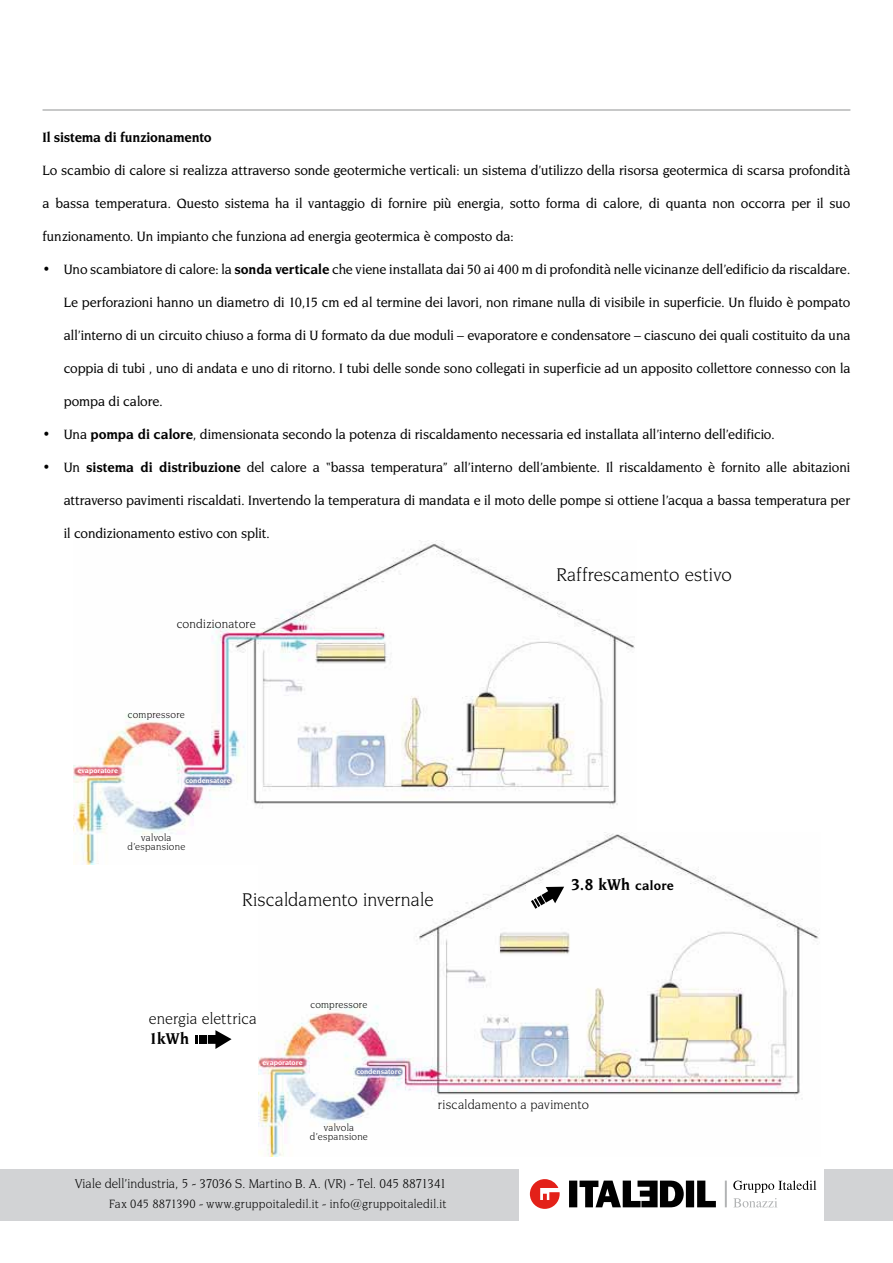
<style>
.page{position:relative;width:893px;height:1263px;background:#fff}
.page>*{position:absolute;margin:0;border:0;box-sizing:border-box;transform-origin:0 0}
.t1{font:19.5px "Novarese IT Cby BT";letter-spacing:.005em;color:#000;scale:.96 1}
.t2{font:16.5px "Novarese IT Cby BT";letter-spacing:.005em;color:#000;scale:.96 1}
.t3{font:700 16.5px "Novarese IT Cby BT";color:#000;scale:.96 1}
.t4{font:500 14.25px "Novarese IT Cby BT";letter-spacing:-.005em;color:#000;scale:.96 1}
.t5{font:700 14.25px "Novarese IT Cby BT";letter-spacing:-.01em;color:#000;scale:.96 1}
.t6{font:13.5px "Novarese IT Cby BT";letter-spacing:.005em;color:#000;scale:.96 1}
.t7{font:12.75px "Novarese IT Cby BT";letter-spacing:.015em;color:#000;scale:.96 1}
.t8{font:10.5px/9px "Novarese IT Cby BT";letter-spacing:.025em;color:#000;text-align:center;scale:.96 1}
.t9{font:700 7.5px "Novarese IT Cby BT";letter-spacing:-.005em;color:#fff;scale:.96 1}
.s1{font-weight:700}
.s2{font-size:13.5px}
</style>
<div class="page">
<div style="left:0;top:1169px;width:519px;height:51px;background:#d2d3d5"></div>
<div style="left:825px;top:1169px;width:68px;height:51px;background:#d2d3d5"></div>
<hr style="left:43px;top:109px;width:807px;height:2px;background:#9c9e9f">
<svg style="left:733px;top:1180px;width:83px;height:27px"></svg>
<hr style="left:725px;top:1180px;width:2px;height:27px;background:#b1b3b4">
<svg style="left:569px;top:1180px;width:147px;height:27px"></svg>
<svg style="left:530px;top:1179px;width:30px;height:30px"></svg>
<img style="left:73px;top:540px;width:562px;height:324px">
<img style="left:258px;top:833px;width:561px;height:324px">
<svg style="left:196px;top:1035px;width:5px;height:9px"></svg>
<div style="left:202px;top:1035px;width:5px;height:9px;background:#000"></div>
<svg style="left:208px;top:1030px;width:24px;height:19px"></svg>
<svg style="left:531px;top:887px;width:33px;height:22px"></svg>
<p class="t5" style="left:43px;top:128px;width:178px">Il sistema di funzionamento</p>
<p class="t4" style="left:43px;top:161px;width:843px">Lo scambio di calore si realizza attraverso sonde geotermiche verticali: un sistema d’utilizzo della risorsa geotermica di scarsa profondità</p>
<p class="t4" style="left:43px;top:194px;width:843px">a bassa temperatura. Questo sistema ha il vantaggio di fornire più energia, sotto forma di calore, di quanta non occorra per il suo</p>
<p class="t4" style="left:43px;top:227px;width:493px">funzionamento. Un impianto che funziona ad energia geotermica è composto da:</p>
<p class="t4" style="left:43px;top:260px;width:843px">• Uno scambiatore di calore: la <span class="s1">sonda verticale</span> che viene installata dai 50 ai 400 m di profondità nelle vicinanze dell’edificio da riscaldare.</p>
<p class="t4" style="left:64px;top:293px;width:821px">Le perforazioni hanno un diametro di 10,15 cm ed al termine dei lavori, non rimane nulla di visibile in superficie. Un fluido è pompato</p>
<p class="t4" style="left:64px;top:326px;width:821px">all’interno di un circuito chiuso a forma di U formato da due moduli – evaporatore e condensatore – ciascuno dei quali costituito da una</p>
<p class="t4" style="left:64px;top:359px;width:821px">coppia di tubi , uno di andata e uno di ritorno. I tubi delle sonde sono collegati in superficie ad un apposito collettore connesso con la</p>
<p class="t4" style="left:64px;top:392px;width:105px">pompa di calore.</p>
<p class="t4" style="left:43px;top:425px;width:764px">• Una <span class="s1">pompa di calore</span>, dimensionata secondo la potenza di riscaldamento necessaria ed installata all’interno dell’edificio.</p>
<p class="t4" style="left:43px;top:458px;width:843px">• Un <span class="s1">sistema di distribuzione</span> del calore a “bassa temperatura” all’interno dell’ambiente. Il riscaldamento è fornito alle abitazioni</p>
<p class="t4" style="left:64px;top:491px;width:821px">attraverso pavimenti riscaldati. Invertendo la temperatura di mandata e il moto delle pompe si ottiene l’acqua a bassa temperatura per</p>
<p class="t4" style="left:64px;top:524px;width:216px">il condizionamento estivo con split.</p>
<p class="t7" style="left:177px;top:616px;width:84px">condizionatore</p>
<p class="t8" style="left:128px;top:709px;width:61px">compressore</p>
<p class="t9" style="left:78px;top:766px;width:43px">evaporatore</p>
<p class="t9" style="left:185px;top:776px;width:49px">condensatore</p>
<p class="t8" style="left:127px;top:833px;width:62px">valvola d’espansione</p>
<h1 class="t1" style="left:242px;top:888px;width:201px">Riscaldamento invernale</h1>
<h1 class="t1" style="left:556px;top:563px;width:184px">Raffrescamento estivo</h1>
<p class="t3" style="left:571px;top:874px;width:108px">3.8 kWh <span class="s2">calore</span></p>
<p class="t2" style="left:149px;top:1009px;width:114px">energia elettrica</p>
<p class="t3" style="left:149px;top:1028px;width:43px">1kWh</p>
<p class="t9" style="left:262px;top:1058px;width:43px">evaporatore</p>
<p class="t8" style="left:311px;top:1000px;width:61px">compressore</p>
<p class="t9" style="left:356px;top:1067px;width:49px">condensatore</p>
<p class="t8" style="left:310px;top:1123px;width:62px">valvola d’espansione</p>
<p class="t6" style="left:438px;top:1096px;width:159px">riscaldamento a pavimento</p>
<p class="t6" style="left:75px;top:1176px;width:388px">Viale dell’industria, 5 - 37036 S. Martino B. A. (VR) - Tel. 045 8871341</p>
<p class="t7" style="left:109px;top:1196px;width:353px">Fax 045 8871390 - www.gruppoitaledil.it - info@gruppoitaledil.it</p>
</div>
